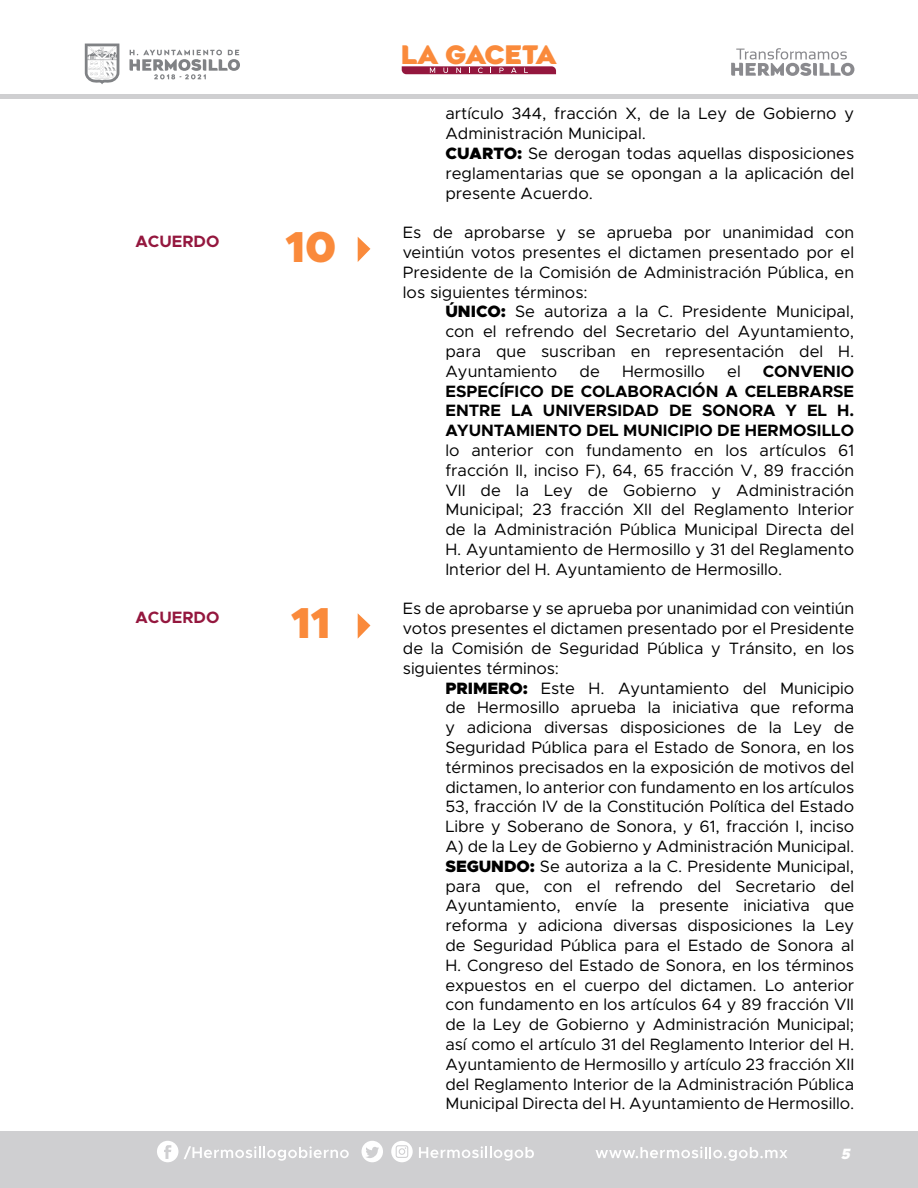
<style>
.page{position:relative;width:918px;height:1188px;background:#fff}
.page>*{position:absolute;margin:0;border:0;box-sizing:border-box;transform-origin:0 0}
.t1{font:900 43.5px "Metropolis";color:#fa8a3b}
.t2{font:900 25.35px "Agenor";letter-spacing:-.025em;color:#fa8a3b}
.t3{font:16.5px/19.8px "Metropolis";color:#000;text-align:justify}
.t4{font:700 16.5px/19.8px "Metropolis";color:#000;text-align:justify}
.t5{font:700 16.5px "Metropolis";color:#94173e}
.t6{font:italic 900 15px "Metropolis";color:#fff;scale:.94 1}
.s1{font-weight:900}
</style>
<div class="page">
<div style="left:0;top:1132px;width:918px;height:56px;background:#cfcfd1"></div>
<div style="left:0;top:94px;width:918px;height:5px;background:#cfcfd1"></div>
<svg style="left:129px;top:50px;width:111px;height:29px"></svg>
<svg style="left:85px;top:44px;width:34px;height:40px"></svg>
<svg style="left:391px;top:1141px;width:22px;height:21px"></svg>
<svg style="left:157px;top:1141px;width:21px;height:21px"></svg>
<svg style="left:362px;top:1141px;width:21px;height:21px"></svg>
<svg style="left:184px;top:1146px;width:165px;height:15px"></svg>
<svg style="left:419px;top:1146px;width:115px;height:15px"></svg>
<svg style="left:596px;top:1147px;width:191px;height:14px"></svg>
<svg style="left:402px;top:66px;width:154px;height:8px"></svg>
<svg style="left:731px;top:48px;width:123px;height:28px"></svg>
<svg style="left:358px;top:237px;width:12px;height:25px"></svg>
<svg style="left:358px;top:613px;width:12px;height:26px"></svg>
<p class="t5" style="left:135px;top:231px;width:86px">ACUERDO</p>
<h1 class="t1" style="left:285px;top:219px;width:53px">10</h1>
<p class="t5" style="left:135px;top:607px;width:86px">ACUERDO</p>
<h1 class="t1" style="left:291px;top:595px;width:41px">11</h1>
<h2 class="t2" style="left:401px;top:38px;width:157px">LA GACETA</h2>
<p class="t3" style="left:445px;top:104px;width:410px;text-align:left">artículo 344, fracción X, de la Ley de Gobierno y Administración Municipal.<br><span class="s1">CUARTO:</span> Se derogan todas aquellas disposiciones reglamentarias que se opongan a la aplicación del presente Acuerdo.</p>
<p class="t3" style="left:403px;top:223px;width:453px">Es de aprobarse y se aprueba por unanimidad con veintiún votos presentes el dictamen presentado por el Presidente de la Comisión de Administración Pública, en los siguientes términos:</p>
<p class="t3" style="left:445px;top:302px;width:410px"><span class="s1">ÚNICO:</span> Se autoriza a la C. Presidente Municipal, con el refrendo del Secretario del Ayuntamiento, para que suscriban en representación del H.<br>Ayuntamiento</p>
<p class="t3" style="left:580px;top:361px;width:22px">de</p>
<p class="t3" style="left:622px;top:361px;width:85px">Hermosillo</p>
<p class="t3" style="left:727px;top:361px;width:15px">el</p>
<p class="t4" style="left:445px;top:361px;width:410px;text-indent:317px">CONVENIO ESPECÍFICO DE COLABORACIÓN A CELEBRARSE ENTRE LA UNIVERSIDAD DE SONORA Y EL H.<br>AYUNTAMIENTO DEL MUNICIPIO DE HERMOSILLO</p>
<p class="t3" style="left:445px;top:440px;width:410px">lo anterior con fundamento en los artículos 61 fracción II, inciso F), 64, 65 fracción V, 89 fracción VII de la Ley de Gobierno y Administración Municipal; 23 fracción XII del Reglamento Interior de la Administración Pública Municipal Directa del H. Ayuntamiento de Hermosillo y 31 del Reglamento Interior del H. Ayuntamiento de Hermosillo.</p>
<p class="t3" style="left:403px;top:599px;width:453px">Es de aprobarse y se aprueba por unanimidad con veintiún votos presentes el dictamen presentado por el Presidente de la Comisión de Seguridad Pública y Tránsito, en los siguientes términos:</p>
<p class="t3" style="left:445px;top:678px;width:410px"><span class="s1">PRIMERO:</span> Este H. Ayuntamiento del Municipio de Hermosillo aprueba la iniciativa que reforma y adiciona diversas disposiciones de la Ley de Seguridad Pública para el Estado de Sonora, en los términos precisados en la exposición de motivos del dictamen, lo anterior con fundamento en los artículos 53, fracción IV de la Constitución Política del Estado Libre y Soberano de Sonora, y 61, fracción I, inciso A) de la Ley de Gobierno y Administración Municipal.<br><span class="s1">SEGUNDO:</span> Se autoriza a la C. Presidente Municipal, para que, con el refrendo del Secretario del Ayuntamiento, envíe la presente iniciativa que reforma y adiciona diversas disposiciones la Ley de Seguridad Pública para el Estado de Sonora al H. Congreso del Estado de Sonora, en los términos expuestos en el cuerpo del dictamen. Lo anterior con fundamento en los artículos 64 y 89 fracción VII de la Ley de Gobierno y Administración Municipal; así como el artículo 31 del Reglamento Interior del H.<br>Ayuntamiento de Hermosillo y artículo 23 fracción XII del Reglamento Interior de la Administración Pública Municipal Directa del H. Ayuntamiento de Hermosillo.</p>
<p class="t6" style="left:841px;top:1144px;width:15px">5</p>
</div>
